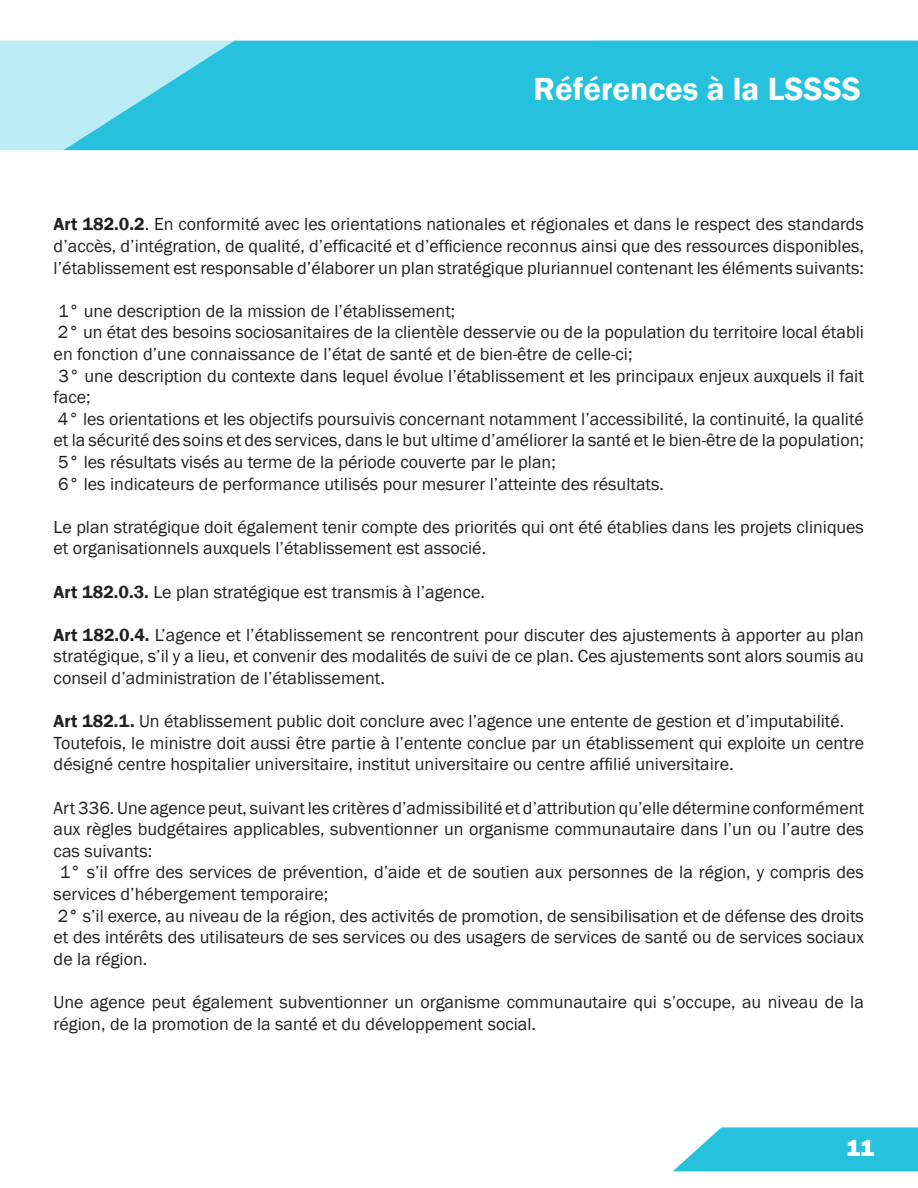
<style>
.page{position:relative;width:918px;height:1188px;background:#fff}
.page>*{position:absolute;margin:0;border:0;box-sizing:border-box;transform-origin:0 0}
.t1{font:600 33px "Franklin Gothic";color:#fff}
.t2{font:800 24px "Franklin Gothic";color:#fff}
.t3{font:18px/21.6px "Franklin Gothic";color:#231f20}
.s1{font-weight:600}
</style>
<div class="page">
<svg style="left:673px;top:1127px;width:245px;height:44px"></svg>
<div style="left:0;top:41px;width:64px;height:109px;background:#bbebf4"></div>
<svg style="left:64px;top:41px;width:854px;height:109px;fill:#26c1dd"></svg>
<p class="t1" style="left:534px;top:68px;width:329px">Références à la LSSSS</p>
<p class="t3" style="left:54px;top:214px;width:812px;text-align:justify"><span class="s1">Art 182.0.2</span>. En conformité avec les orientations nationales et régionales et dans le respect des standards d’accès, d’intégration, de qualité, d’efficacité et d’efficience reconnus ainsi que des ressources disponibles, l’établissement est responsable d’élaborer un plan stratégique pluriannuel contenant les éléments suivants:</p>
<p class="t3" style="left:58px;top:300px;width:399px">1° une description de la mission de l’établissement;</p>
<p class="t3" style="left:54px;top:322px;width:812px">2° un état des besoins sociosanitaires de la clientèle desservie ou de la population du territoire local établi en fonction d’une connaissance de l’état de santé et de bien-être de celle-ci;</p>
<p class="t3" style="left:54px;top:365px;width:812px">3° une description du contexte dans lequel évolue l’établissement et les principaux enjeux auxquels il fait face;</p>
<p class="t3" style="left:54px;top:408px;width:812px">4° les orientations et les objectifs poursuivis concernant notamment l’accessibilité, la continuité, la qualité et la sécurité des soins et des services, dans le but ultime d’améliorer la santé et le bien-être de la population;</p>
<p class="t3" style="left:58px;top:451px;width:499px">5° les résultats visés au terme de la période couverte par le plan;</p>
<p class="t3" style="left:58px;top:473px;width:607px">6° les indicateurs de performance utilisés pour mesurer l’atteinte des résultats.</p>
<p class="t3" style="left:54px;top:516px;width:812px">Le plan stratégique doit également tenir compte des priorités qui ont été établies dans les projets cliniques et organisationnels auxquels l’établissement est associé.</p>
<p class="t3" style="left:54px;top:581px;width:433px"><span class="s1">Art 182.0.3.</span> Le plan stratégique est transmis à l’agence.</p>
<p class="t3" style="left:54px;top:624px;width:812px;text-align:justify"><span class="s1">Art 182.0.4.</span> L’agence et l’établissement se rencontrent pour discuter des ajustements à apporter au plan stratégique, s’il y a lieu, et convenir des modalités de suivi de ce plan. Ces ajustements sont alors soumis au conseil d’administration de l’établissement.</p>
<p class="t3" style="left:54px;top:711px;width:792px"><span class="s1">Art 182.1.</span> Un établissement public doit conclure avec l’agence une entente de gestion et d’imputabilité.</p>
<p class="t3" style="left:54px;top:732px;width:812px">Toutefois, le ministre doit aussi être partie à l’entente conclue par un établissement qui exploite un centre désigné centre hospitalier universitaire, institut universitaire ou centre affilié universitaire.</p>
<p class="t3" style="left:54px;top:797px;width:812px;text-align:justify">Art 336. Une agence peut, suivant les critères d’admissibilité et d’attribution qu’elle détermine conformément aux règles budgétaires applicables, subventionner un organisme communautaire dans l’un ou l’autre des cas suivants:</p>
<p class="t3" style="left:54px;top:862px;width:812px;text-indent:6px">1° s’il offre des services de prévention, d’aide et de soutien aux personnes de la région, y compris des services d’hébergement temporaire;</p>
<p class="t3" style="left:54px;top:905px;width:812px;text-align:justify">2° s’il exerce, au niveau de la région, des activités de promotion, de sensibilisation et de défense des droits et des intérêts des utilisateurs de ses services ou des usagers de services de santé ou de services sociaux de la région.</p>
<p class="t3" style="left:54px;top:991px;width:812px">Une agence peut également subventionner un organisme communautaire qui s’occupe, au niveau de la région, de la promotion de la santé et du développement social.</p>
<p class="t2" style="left:846px;top:1133px;width:29px">11</p>
</div>
